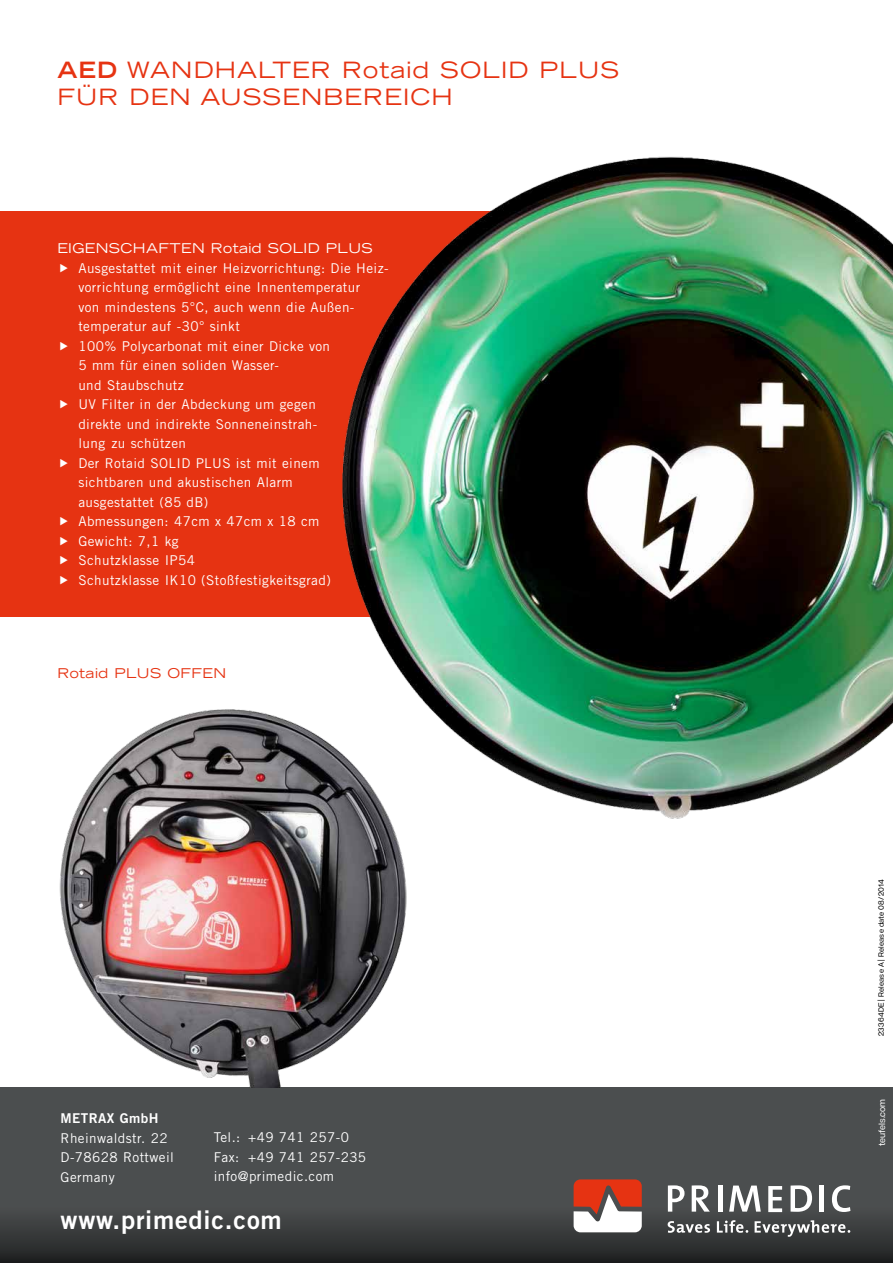
<style>
.page{position:relative;width:893px;height:1263px;background:#fff}
.page>*{position:absolute;margin:0;border:0;box-sizing:border-box;transform-origin:0 0}
.t1{font:25.5px "Trade Gothic Bold Two";letter-spacing:.03em;color:#fff}
.t2{font:expanded 22.5px/27px "Trade Gothic LH";letter-spacing:.05em;color:#e63312}
.t3{font:13.5px/19.5px "Trade Gothic";letter-spacing:.03em;color:#fff}
.t4{font:expanded 13.5px "Trade Gothic LH";letter-spacing:.03em;color:#fff}
.t5{font:expanded 13.5px "Trade Gothic LH";letter-spacing:.03em;color:#e63312}
.t6{font:13.5px "Trade Gothic Bold Two";letter-spacing:.03em;color:#fff}
.t7{font:9px "Acronym";color:#fff}
.t8{font:7.5px "Acronym";letter-spacing:.03em;color:#000}
.s1{font-weight:700}
</style>
<div class="page">
<svg style="left:0;top:1087px;width:893px;height:176px;background:#444647"></svg>
<div style="left:718px;top:1185px;width:5px;height:26px;background:#fff"></div>
<svg style="left:668px;top:1221px;width:42px;height:12px"></svg>
<svg style="left:717px;top:1220px;width:31px;height:13px"></svg>
<svg style="left:755px;top:1220px;width:95px;height:17px;background:#6c6e6e"></svg>
<svg style="left:668px;top:1185px;width:16px;height:26px"></svg>
<svg style="left:692px;top:1185px;width:18px;height:26px"></svg>
<svg style="left:729px;top:1185px;width:32px;height:26px"></svg>
<svg style="left:768px;top:1186px;width:14px;height:26px"></svg>
<svg style="left:791px;top:1185px;width:21px;height:27px"></svg>
<hr style="left:820px;top:1185px;width:4px;height:26px;background:#fff">
<svg style="left:832px;top:1185px;width:18px;height:27px"></svg>
<svg style="left:574px;top:1179px;width:68px;height:53px"></svg>
<div style="left:0;top:212px;width:639px;height:405px;background:#e63312"></div>
<img style="left:251px;top:156px;width:642px;height:663px">
<img style="left:13px;top:702px;width:435px;height:386px">
<h2 class="t2" style="left:57px;top:56px;width:563px"><span class="s1">AED</span> WANDHALTER Rotaid SOLID PLUS<br>FÜR DEN AUSSENBEREICH</h2>
<p class="t4" style="left:57px;top:240px;width:317px">EIGENSCHAFTEN Rotaid SOLID PLUS</p>
<p class="t3" style="left:78px;top:258px;width:312px">Ausgestattet mit einer Heizvorrichtung: Die Heiz&shy;vorrichtung ermöglicht eine Innentemperatur<br>von mindestens 5°C, auch wenn die Außen&shy;temperatur auf -30° sinkt<br>100% Polycarbonat mit einer Dicke von<br>5 mm für einen soliden Wasser-<br>und Staubschutz<br>UV Filter in der Abdeckung um gegen<br>direkte und indirekte Sonneneinstrah-<br>lung zu schützen<br>Der Rotaid SOLID PLUS ist mit einem<br>sichtbaren und akustischen Alarm<br>ausgestattet (85 dB)<br>Abmessungen: 47cm x 47cm x 18 cm<br>Gewicht: 7,1 kg<br>Schutzklasse IP54<br>Schutzklasse IK10 (Stoßfestigkeitsgrad)</p>
<p class="t5" style="left:57px;top:665px;width:170px">Rotaid PLUS OFFEN</p>
<p class="t6" style="left:61px;top:1110px;width:99px">METRAX GmbH</p>
<p class="t3" style="left:61px;top:1128px;width:115px">Rheinwaldstr. 22<br>D-78628 Rottweil<br>Germany</p>
<p class="t3" style="left:214px;top:1128px;width:154px">Tel.: +49 741 257-0<br>Fax: +49 741 257-235 info@primedic.com</p>
<h1 class="t1" style="left:61px;top:1204px;width:223px">www.primedic.com</h1>
<p class="t8" style="left:876px;top:1036px;width:158px;rotate:-90deg">23364DE | Release A | Release date 08/2014</p>
<p class="t7" style="left:875px;top:1146px;width:49px;rotate:-90deg">teufels.com</p>
</div>
